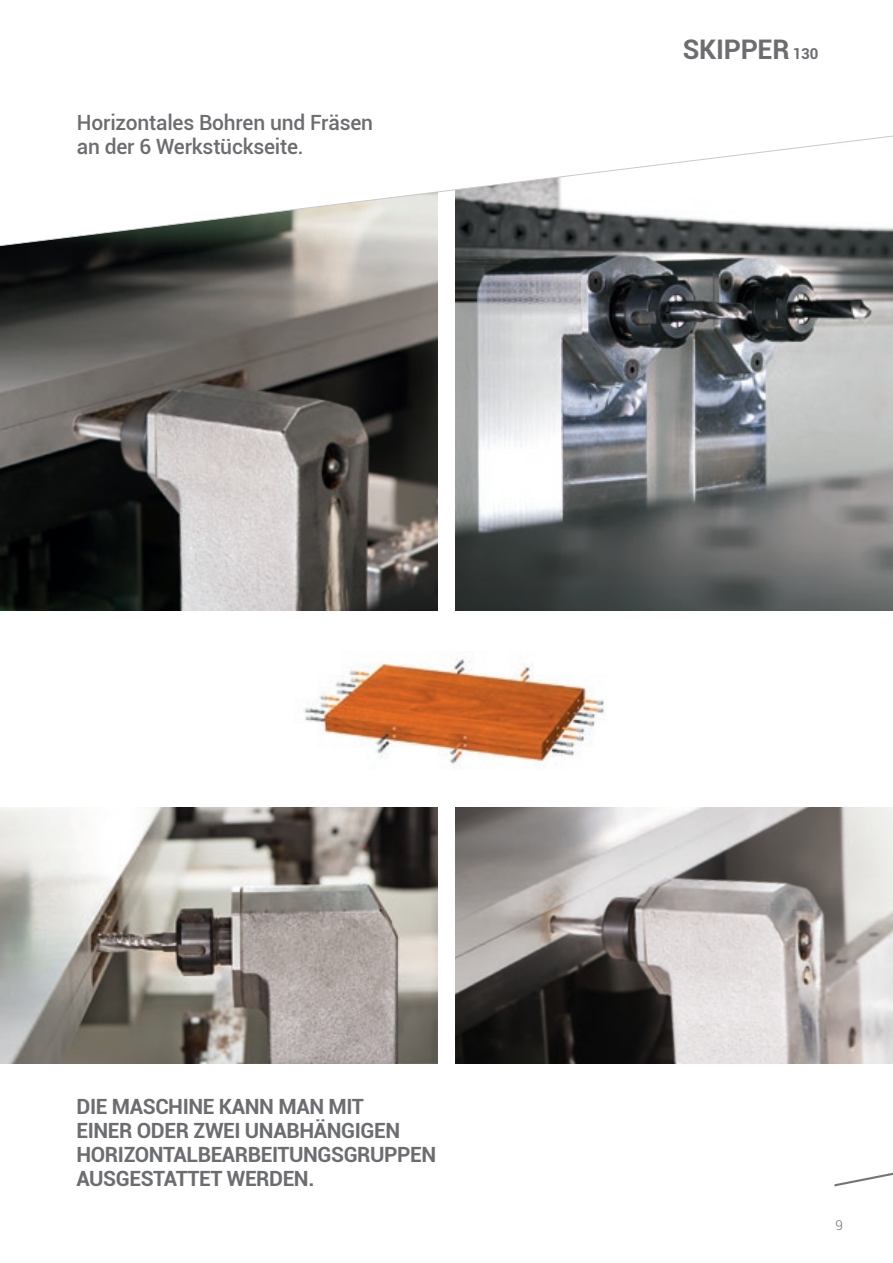
<style>
.page{position:relative;width:893px;height:1263px;background:#fff}
.page>*{position:absolute;margin:0;border:0;box-sizing:border-box;transform-origin:0 0}
.t1{font:700 27px "Roboto";letter-spacing:-.01em;color:#6c6d70}
.t2{font:700 21px/24px "Roboto";letter-spacing:-.02em;color:#6c6d70}
.t3{font:500 21px/24px "Roboto";letter-spacing:-.01em;color:#6c6d70}
.t4{font:300 13.5px "Roboto";color:#6c6d70}
.s1{font-size:15px}
</style>
<div class="page">
<svg style="left:834px;top:1172px;width:59px;height:14px"></svg>
<img style="left:0;top:359px;width:438px;height:252px">
<img style="left:455px;top:359px;width:438px;height:252px">
<svg style="left:0;top:135px;width:893px;height:224px"></svg>
<img style="left:0;top:807px;width:438px;height:257px">
<img style="left:455px;top:807px;width:438px;height:257px">
<img style="left:303px;top:656px;width:302px;height:113px">
<p class="t3" style="left:77px;top:109px;width:298px">Horizontales Bohren und Fräsen an der 6 Werkstückseite.</p>
<p class="t1" style="left:683px;top:30px;width:137px">SKIPPER <span class="s1">130</span></p>
<p class="t2" style="left:77px;top:1094px;width:361px">DIE MASCHINE KANN MAN MIT<br>EINER ODER ZWEI UNABHÄNGIGEN<br>HORIZONTALBEARBEITUNGSGRUPPEN<br>AUSGESTATTET WERDEN.</p>
<p class="t4" style="left:836px;top:1215px;width:9px">9</p>
</div>
